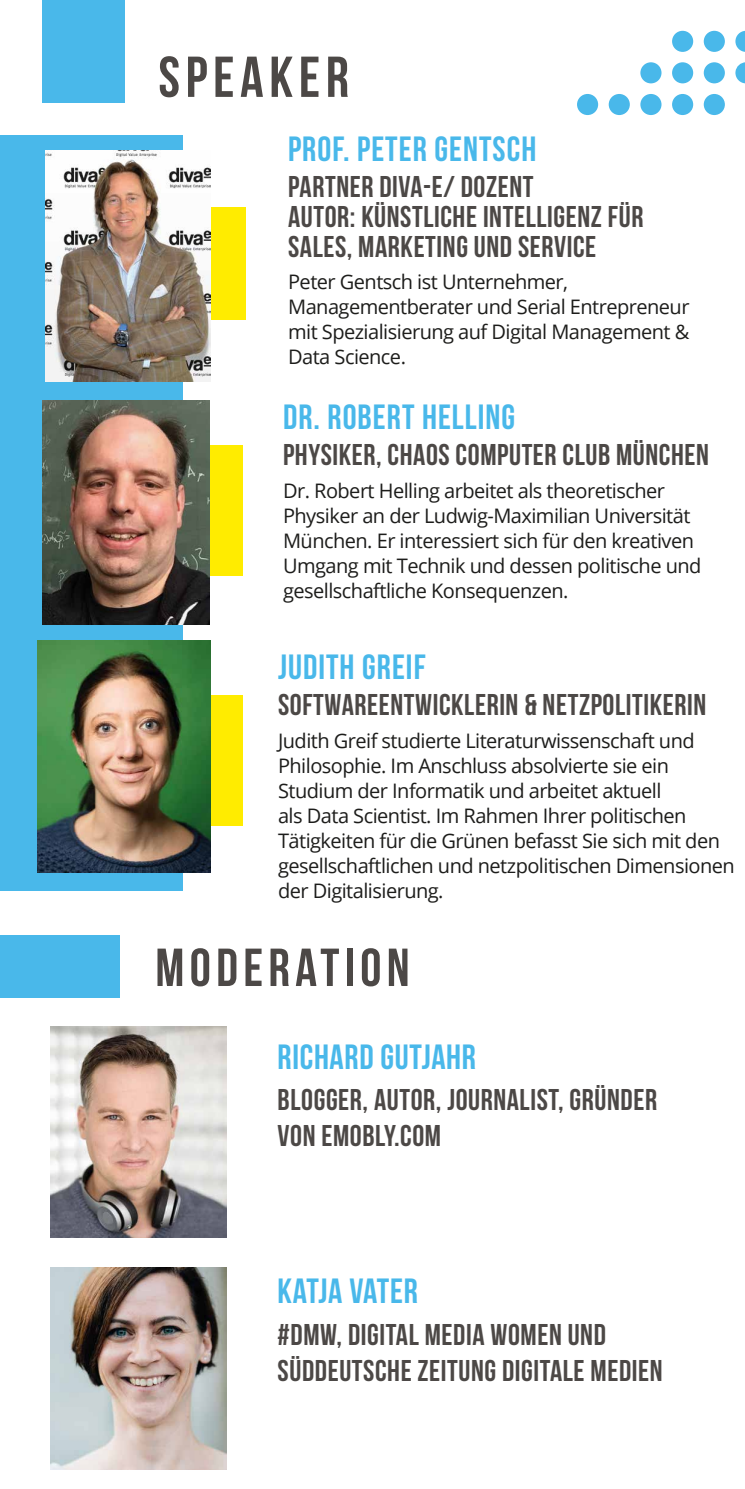
<style>
.page{position:relative;width:745px;height:1489px;background:#fff}
.page>*{position:absolute;margin:0;border:0;box-sizing:border-box;transform-origin:0 0}
.t1{font:57.5px "Bebas Neue";letter-spacing:.1em;color:#4c4846}
.t2{font:53.5px "Bebas Neue";letter-spacing:.1em;color:#4c4846}
.t3{font:35px "Bebas Neue";letter-spacing:.03em;color:#49b8ea}
.t4{font:35px "Bebas Neue";letter-spacing:.005em;color:#49b8ea}
.t5{font:30px/36px "Bebas Neue";letter-spacing:.02em;color:#4c4846}
.t6{font:20px/25px "Open Sans";letter-spacing:-.025em;color:#1d1d1b}
</style>
<div class="page">
<div style="left:43px;top:0;width:82px;height:102px;background:#49b8ea"></div>
<div style="left:0;top:935px;width:120px;height:63px;background:#49b8ea"></div>
<div style="left:0;top:135px;width:183px;height:755px;background:#49b8ea"></div>
<div style="left:65px;top:445px;width:178px;height:130px;background:#ffec00"></div>
<div style="left:65px;top:695px;width:178px;height:130px;background:#ffec00"></div>
<div style="left:45px;top:208px;width:200px;height:112px;background:#ffec00"></div>
<img style="left:43px;top:400px;width:166px;height:224px">
<img style="left:45px;top:150px;width:165px;height:231px">
<img style="left:50px;top:1267px;width:177px;height:202px">
<img style="left:50px;top:1026px;width:177px;height:211px">
<div style="left:703px;top:94px;width:21px;height:21px;background:#49b8ea;border-radius:50%"></div>
<div style="left:671px;top:94px;width:21px;height:21px;background:#49b8ea;border-radius:50%"></div>
<div style="left:671px;top:31px;width:21px;height:21px;background:#49b8ea;border-radius:50%"></div>
<div style="left:640px;top:94px;width:21px;height:21px;background:#49b8ea;border-radius:50%"></div>
<div style="left:608px;top:94px;width:21px;height:21px;background:#49b8ea;border-radius:50%"></div>
<div style="left:576px;top:94px;width:21px;height:21px;background:#49b8ea;border-radius:50%"></div>
<svg style="left:735px;top:62px;width:9px;height:21px"></svg>
<svg style="left:735px;top:31px;width:9px;height:21px"></svg>
<div style="left:703px;top:62px;width:21px;height:21px;background:#49b8ea;border-radius:50%"></div>
<div style="left:703px;top:31px;width:21px;height:21px;background:#49b8ea;border-radius:50%"></div>
<div style="left:671px;top:62px;width:21px;height:21px;background:#49b8ea;border-radius:50%"></div>
<div style="left:640px;top:62px;width:21px;height:21px;background:#49b8ea;border-radius:50%"></div>
<img style="left:38px;top:640px;width:172px;height:233px">
<h1 class="t1" style="left:158px;top:45px;width:192px">SPEAKER</h1>
<h3 class="t3" style="left:288px;top:130px;width:249px">PROF. PETER GENTSCH</h3>
<h3 class="t5" style="left:288px;top:171px;width:356px;line-height:30px">PARTNER DIVA-E/ DOZENT<br>AUTOR: KÜNSTLICHE INTELLIGENZ FÜR<br>SALES, MARKETING UND SERVICE</h3>
<p class="t6" style="left:288px;top:268px;width:402px">Peter Gentsch ist Unternehmer, Managementberater und Serial Entrepreneur mit Spezialisierung auf Digital Management &amp; Data Science.</p>
<h3 class="t3" style="left:283px;top:397px;width:233px">DR. ROBERT HELLING</h3>
<h3 class="t5" style="left:283px;top:436px;width:427px">PHYSIKER, CHAOS COMPUTER CLUB MÜNCHEN</h3>
<p class="t6" style="left:283px;top:477px;width:419px">Dr. Robert Helling arbeitet als theoretischer Physiker an der Ludwig-Maximilian Universität München. Er interessiert sich für den kreativen Umgang mit Technik und dessen politische und gesellschaftliche Konsequenzen.</p>
<h3 class="t3" style="left:278px;top:647px;width:149px">JUDITH GREIF</h3>
<h3 class="t5" style="left:278px;top:686px;width:429px">SOFTWAREENTWICKLERIN &amp; NETZPOLITIKERIN</h3>
<p class="t6" style="left:278px;top:727px;width:458px">Judith Greif studierte Literaturwissenschaft und Philosophie. Im Anschluss absolvierte sie ein Studium der Informatik und arbeitet aktuell<br>als Data Scientist. Im Rahmen Ihrer politischen Tätigkeiten für die Grünen befasst Sie sich mit den gesellschaftlichen und netzpolitischen Dimensionen der Digitalisierung.</p>
<h2 class="t2" style="left:155px;top:938px;width:255px">MODERATION</h2>
<h3 class="t3" style="left:277px;top:1037px;width:200px">RICHARD GUTJAHR</h3>
<h3 class="t5" style="left:277px;top:1081px;width:380px">BLOGGER, AUTOR, JOURNALIST, GRÜNDER<br>VON EMOBLY.COM</h3>
<h3 class="t4" style="left:277px;top:1271px;width:141px">KATJA VATER</h3>
<h3 class="t5" style="left:277px;top:1316px;width:386px">#DMW, DIGITAL MEDIA WOMEN UND<br>SÜDDEUTSCHE ZEITUNG DIGITALE MEDIEN</h3>
</div>
